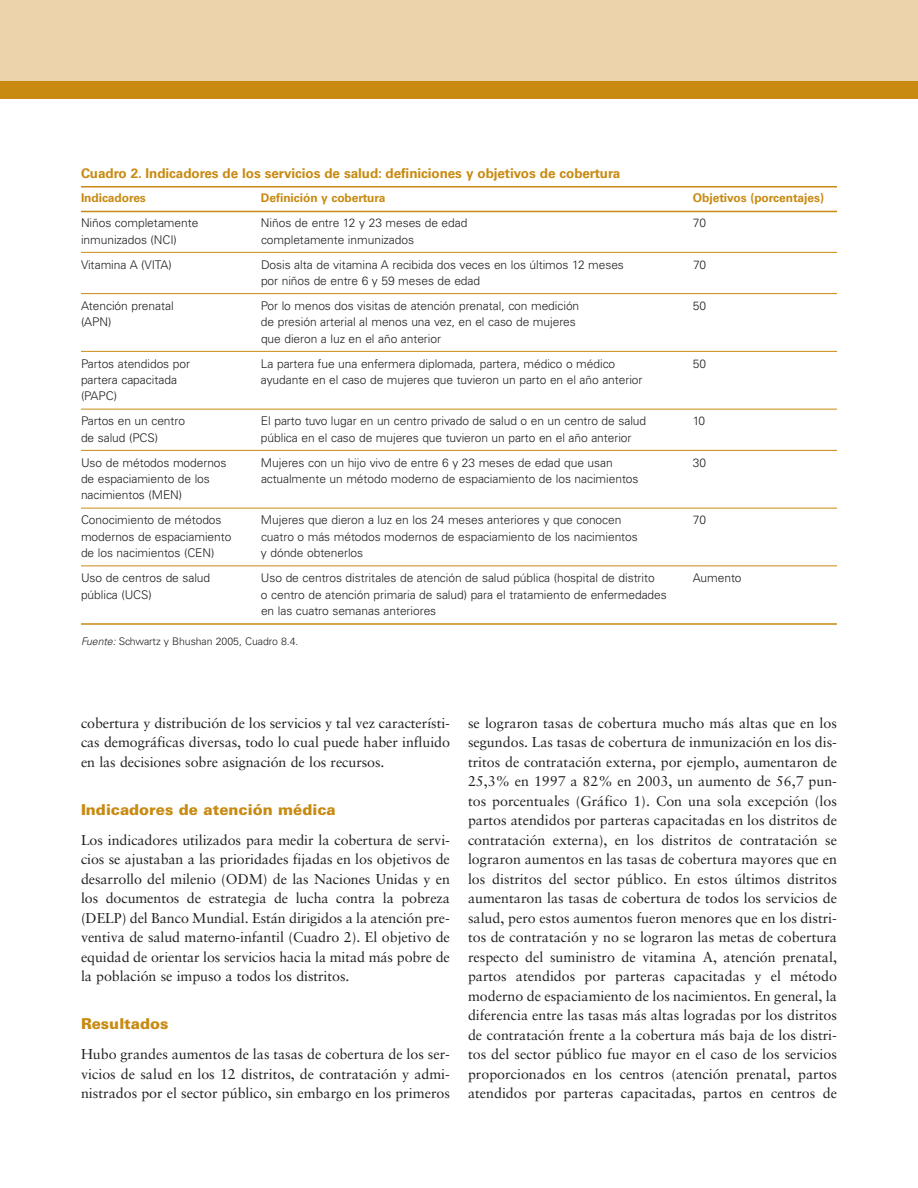
<style>
.page{position:relative;width:918px;height:1188px;background:#fff}
.page>*{position:absolute;margin:0;border:0;box-sizing:border-box;transform-origin:0 0}
.t1{font:900 15px "Univers";color:#c88a11}
.t2{font:14.25px/19.5px "Sabon";letter-spacing:-.005em;color:#231f20;text-align:justify}
.t3{font:700 13.5px "Univers";letter-spacing:-.005em;color:#c88a11}
.t4{font:300 12px/16.5px "Univers";letter-spacing:-.005em;color:#231f20}
.t5{font:700 12px "Univers";letter-spacing:-.005em;color:#c88a11}
.t6{font:300 10.5px "Univers";letter-spacing:-.005em;color:#231f20}
.s1{font-style:italic}
</style>
<div class="page">
<div style="left:0;top:0;width:918px;height:81px;background:#edd3ac"></div>
<div style="left:0;top:81px;width:918px;height:18px;background:#c88a11"></div>
<hr style="left:81px;top:186px;width:756px;height:1px;background:#c88a11">
<hr style="left:81px;top:211px;width:756px;height:1px;background:#c88a11">
<hr style="left:81px;top:252px;width:756px;height:1px;background:#c88a11">
<hr style="left:81px;top:293px;width:756px;height:1px;background:#c88a11">
<hr style="left:81px;top:351px;width:756px;height:1px;background:#c88a11">
<hr style="left:81px;top:409px;width:756px;height:1px;background:#c88a11">
<hr style="left:81px;top:450px;width:756px;height:1px;background:#c88a11">
<hr style="left:81px;top:508px;width:756px;height:1px;background:#c88a11">
<hr style="left:81px;top:565px;width:756px;height:1px;background:#c88a11">
<hr style="left:81px;top:623px;width:756px;height:2px;background:#c88a11">
<p class="t3" style="left:81px;top:168px;width:541px">Cuadro 2. Indicadores de los servicios de salud: definiciones y objetivos de cobertura</p>
<p class="t5" style="left:81px;top:194px;width:66px">Indicadores</p>
<p class="t5" style="left:261px;top:194px;width:126px">Definición y cobertura</p>
<p class="t5" style="left:693px;top:194px;width:133px">Objetivos (porcentajes)</p>
<p class="t4" style="left:81px;top:216px;width:119px">Niños completamente</p>
<p class="t4" style="left:261px;top:216px;width:208px">Niños de entre 12 y 23 meses de edad</p>
<p class="t4" style="left:693px;top:216px;width:15px">70</p>
<p class="t4" style="left:81px;top:232px;width:97px">inmunizados (NCI)</p>
<p class="t4" style="left:261px;top:232px;width:155px">completamente inmunizados</p>
<p class="t4" style="left:81px;top:257px;width:92px">Vitamina A (VITA)</p>
<p class="t4" style="left:261px;top:257px;width:364px">Dosis alta de vitamina A recibida dos veces en los últimos 12 meses</p>
<p class="t4" style="left:693px;top:257px;width:15px">70</p>
<p class="t4" style="left:261px;top:274px;width:221px">por niños de entre 6 y 59 meses de edad</p>
<p class="t4" style="left:81px;top:298px;width:94px">Atención prenatal</p>
<p class="t4" style="left:261px;top:298px;width:320px">Por lo menos dos visitas de atención prenatal, con medición</p>
<p class="t4" style="left:693px;top:298px;width:15px">50</p>
<p class="t4" style="left:81px;top:315px;width:32px">(APN)</p>
<p class="t4" style="left:261px;top:315px;width:316px">de presión arterial al menos una vez, en el caso de mujeres que dieron a luz en el año anterior</p>
<p class="t4" style="left:81px;top:356px;width:111px">Partos atendidos por</p>
<p class="t4" style="left:261px;top:356px;width:356px">La partera fue una enfermera diplomada, partera, médico o médico</p>
<p class="t4" style="left:693px;top:356px;width:15px">50</p>
<p class="t4" style="left:81px;top:373px;width:98px">partera capacitada</p>
<p class="t4" style="left:261px;top:373px;width:383px">ayudante en el caso de mujeres que tuvieron un parto en el año anterior</p>
<p class="t4" style="left:81px;top:385px;width:106px;line-height:24.8px">(PAPC)<br>Partos en un centro</p>
<p class="t4" style="left:261px;top:414px;width:387px">El parto tuvo lugar en un centro privado de salud o en un centro de salud</p>
<p class="t4" style="left:693px;top:414px;width:14px">10</p>
<p class="t4" style="left:81px;top:430px;width:79px">de salud (PCS)</p>
<p class="t4" style="left:261px;top:430px;width:372px">pública en el caso de mujeres que tuvieron un parto en el año anterior</p>
<p class="t4" style="left:81px;top:455px;width:147px">Uso de métodos modernos</p>
<p class="t4" style="left:261px;top:455px;width:353px">Mujeres con un hijo vivo de entre 6 y 23 meses de edad que usan</p>
<p class="t4" style="left:693px;top:455px;width:15px">30</p>
<p class="t4" style="left:81px;top:472px;width:130px">de espaciamiento de los</p>
<p class="t4" style="left:261px;top:472px;width:379px">actualmente un método moderno de espaciamiento de los nacimientos</p>
<p class="t4" style="left:81px;top:484px;width:142px;line-height:24.8px">nacimientos (MEN)<br>Conocimiento de métodos</p>
<p class="t4" style="left:261px;top:513px;width:362px">Mujeres que dieron a luz en los 24 meses anteriores y que conocen</p>
<p class="t4" style="left:693px;top:513px;width:15px">70</p>
<p class="t4" style="left:81px;top:529px;width:152px">modernos de espaciamiento</p>
<p class="t4" style="left:261px;top:529px;width:378px">cuatro o más métodos modernos de espaciamiento de los nacimientos</p>
<p class="t4" style="left:81px;top:546px;width:135px">de los nacimientos (CEN)</p>
<p class="t4" style="left:261px;top:546px;width:104px">y dónde obtenerlos</p>
<p class="t4" style="left:81px;top:571px;width:131px">Uso de centros de salud</p>
<p class="t4" style="left:261px;top:571px;width:395px">Uso de centros distritales de atención de salud pública (hospital de distrito</p>
<p class="t4" style="left:693px;top:571px;width:50px">Aumento</p>
<p class="t4" style="left:81px;top:587px;width:72px">pública (UCS)</p>
<p class="t4" style="left:261px;top:587px;width:407px">o centro de atención primaria de salud) para el tratamiento de enfermedades en las cuatro semanas anteriores</p>
<p class="t6" style="left:81px;top:637px;width:219px"><span class="s1">Fuente:</span>Schwartz y Bhushan 2005, Cuadro 8.4.</p>
<p class="t2" style="left:81px;top:714px;width:370px">cobertura y distribución de los servicios y tal vez característi&shy;cas demográficas diversas, todo lo cual puede haber influido en las decisiones sobre asignación de los recursos.</p>
<p class="t1" style="left:81px;top:804px;width:256px">Indicadores de atención médica</p>
<p class="t2" style="left:81px;top:831px;width:370px">Los indicadores utilizados para medir la cobertura de servi&shy;cios se ajustaban a las prioridades fijadas en los objetivos de desarrollo del milenio (ODM) de las Naciones Unidas y en los documentos de estrategia de lucha contra la pobreza (DELP) del Banco Mundial. Están dirigidos a la atención pre&shy;ventiva de salud materno-infantil (Cuadro 2). El objetivo de equidad de orientar los servicios hacia la mitad más pobre de la población se impuso a todos los distritos.</p>
<p class="t1" style="left:81px;top:1019px;width:89px">Resultados</p>
<p class="t2" style="left:81px;top:1046px;width:371px">Hubo grandes aumentos de las tasas de cobertura de los ser&shy;vicios de salud en los 12 distritos, de contratación y admi&shy;nistrados por el sector público, sin embargo en los primeros</p>
<p class="t2" style="left:468px;top:714px;width:371px">se lograron tasas de cobertura mucho más altas que en los segundos. Las tasas de cobertura de inmunización en los dis&shy;tritos de contratación externa, por ejemplo, aumentaron de 25,3% en 1997 a 82% en 2003, un aumento de 56,7 pun&shy;tos porcentuales (Gráfico 1). Con una sola excepción (los partos atendidos por parteras capacitadas en los distritos de contratación externa), en los distritos de contratación se lograron aumentos en las tasas de cobertura mayores que en los distritos del sector público. En estos últimos distritos aumentaron las tasas de cobertura de todos los servicios de salud, pero estos aumentos fueron menores que en los distri&shy;tos de contratación y no se lograron las metas de cobertura respecto del suministro de vitamina A, atención prenatal, partos atendidos por parteras capacitadas y el método moderno de espaciamiento de los nacimientos. En general, la diferencia entre las tasas más altas logradas por los distritos de contratación frente a la cobertura más baja de los distri&shy;tos del sector público fue mayor en el caso de los servicios proporcionados en los centros (atención prenatal, partos atendidos por parteras capacitadas, partos en centros de</p>
</div>
